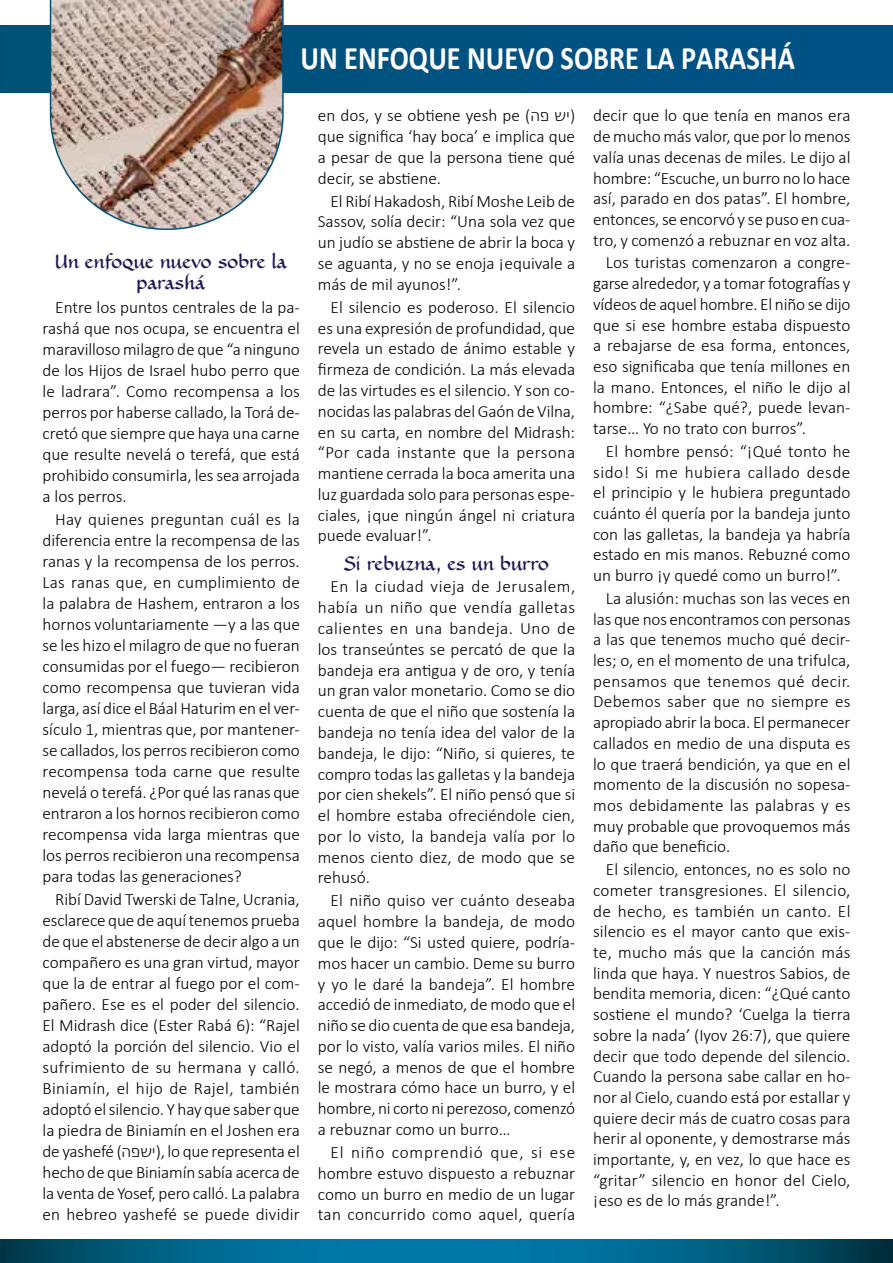
<style>
.page{position:relative;width:893px;height:1263px;background:#fff}
.page>*{position:absolute;margin:0;border:0;box-sizing:border-box;transform-origin:0 0}
.t1{font:700 33px "Calibri";color:#fff;scale:.86 1}
.t2{font:700 18px/21.9px "Demi Tasse";color:#201856;text-align:center}
.t3{font:300 17.25px/20.7px "Calibri";color:#000;text-align:justify}
</style>
<div class="page">
<svg style="left:0;top:1239px;width:893px;height:24px;background:#006286"></svg>
<div style="left:0;top:26px;width:893px;height:66px;background:#005282"></div>
<img style="left:49px;top:0;width:235px;height:230px">
<h1 class="t1" style="left:300px;top:35px;width:577px">UN ENFOQUE NUEVO SOBRE LA PARASHÁ</h1>
<p class="t3" style="left:318px;top:105px;width:259px">en dos, y se obtiene yesh pe ( פה ש (</p>
<p class="t3" style="left:593px;top:105px;width:259px">decir que lo que tenía en manos era de mucho más valor, que por lo menos valía unas decenas de miles. Le dijo al hombre: “Escuche, un burro no lo hace así, parado en dos patas”. El hombre, entonces, se encorvó y se puso en cua&shy;tro, y comenzó a rebuznar en voz alta.</p>
<p class="t3" style="left:593px;top:252px;width:259px;text-indent:13px">Los turistas comenzaron a congre&shy;garse alrededor, y a tomar fotografías y vídeos de aquel hombre. El niño se dijo que si ese hombre estaba dispuesto a rebajarse de esa forma, entonces, eso significaba que tenía millones en la mano. Entonces, el niño le dijo al hombre: “¿Sabe qué?, puede levan&shy;tarse… Yo no trato con burros”.</p>
<p class="t3" style="left:593px;top:441px;width:259px;text-indent:13px">El hombre pensó: “¡Qué tonto he sido! Si me hubiera callado desde el principio y le hubiera preguntado cuánto él quería por la bandeja junto con las galletas, la bandeja ya habría estado en mis manos. Rebuzné como un burro ¡y quedé como un burro!”.</p>
<p class="t3" style="left:593px;top:588px;width:259px;text-indent:13px">La alusión: muchas son las veces en las que nos encontramos con personas a las que tenemos mucho qué decir&shy;les; o, en el momento de una trifulca, pensamos que tenemos qué decir.<br>Debemos saber que no siempre es apropiado abrir la boca. El permanecer callados en medio de una disputa es lo que traerá bendición, ya que en el momento de la discusión no sopesa&shy;mos debidamente las palabras y es muy probable que provoquemos más daño que beneficio.</p>
<p class="t3" style="left:593px;top:859px;width:259px;text-indent:13px">El silencio, entonces, no es solo no cometer transgresiones. El silencio, de hecho, es también un canto. El silencio es el mayor canto que exis&shy;te, mucho más que la canción más linda que haya. Y nuestros Sabios, de bendita memoria, dicen: “¿Qué canto sostiene el mundo? ‘Cuelga la tierra sobre la nada’ (Iyov 26:7), que quiere decir que todo depende del silencio.<br>Cuando la persona sabe callar en ho&shy;nor al Cielo, cuando está por estallar y quiere decir más de cuatro cosas para herir al oponente, y demostrarse más importante, y, en vez, lo que hace es “gritar” silencio en honor del Cielo, ¡eso es de lo más grande!”.</p>
<p class="t3" style="left:318px;top:105px;width:259px;text-align:left;text-indent:248px">י que significa ‘hay boca’ e implica que a pesar de que la persona tiene qué decir, se abstiene.</p>
<p class="t3" style="left:318px;top:190px;width:259px;text-indent:13px">El Ribí Hakadosh, Ribí Moshe Leib de Sassov, solía decir: “Una sola vez que un judío se abstiene de abrir la boca y se aguanta, y no se enoja ¡equivale a más de mil ayunos!”.</p>
<p class="t3" style="left:318px;top:296px;width:259px;text-indent:13px">El silencio es poderoso. El silencio es una expresión de profundidad, que revela un estado de ánimo estable y firmeza de condición. La más elevada de las virtudes es el silencio. Y son co&shy;nocidas las palabras del Gaón de Vilna, en su carta, en nombre del Midrash: “Por cada instante que la persona mantiene cerrada la boca amerita una luz guardada solo para personas espe&shy;ciales, ¡que ningún ángel ni criatura puede evaluar!”.</p>
<p class="t2" style="left:344px;top:552px;width:207px">Si rebuzna, es un burro</p>
<p class="t3" style="left:318px;top:576px;width:259px;text-indent:13px">En la ciudad vieja de Jerusalem, había un niño que vendía galletas calientes en una bandeja. Uno de los transeúntes se percató de que la bandeja era antigua y de oro, y tenía un gran valor monetario. Como se dio cuenta de que el niño que sostenía la bandeja no tenía idea del valor de la bandeja, le dijo: “Niño, si quieres, te compro todas las galletas y la bandeja por cien shekels”. El niño pensó que si el hombre estaba ofreciéndole cien, por lo visto, la bandeja valía por lo menos ciento diez, de modo que se rehusó.</p>
<p class="t3" style="left:318px;top:890px;width:259px;text-indent:13px">El niño quiso ver cuánto deseaba aquel hombre la bandeja, de modo que le dijo: “Si usted quiere, podría&shy;mos hacer un cambio. Deme su burro y yo le daré la bandeja”. El hombre accedió de inmediato, de modo que el niño se dio cuenta de que esa bandeja, por lo visto, valía varios miles. El niño se negó, a menos de que el hombre le mostrara cómo hace un burro, y el hombre, ni corto ni perezoso, comenzó a rebuznar como un burro…</p>
<p class="t3" style="left:318px;top:1142px;width:259px;text-indent:13px">El niño comprendió que, si ese hombre estuvo dispuesto a rebuznar como un burro en medio de un lugar tan concurrido como aquel, quería</p>
<p class="t2" style="left:55px;top:250px;width:233px">Un enfoque nuevo sobre la parashá</p>
<p class="t3" style="left:43px;top:296px;width:259px;text-indent:13px">Entre los puntos centrales de la pa&shy;rashá que nos ocupa, se encuentra el maravilloso milagro de que “a ninguno de los Hijos de Israel hubo perro que le ladrara”. Como recompensa a los perros por haberse callado, la Torá de&shy;cretó que siempre que haya una carne que resulte nevelá o terefá, que está prohibido consumirla, les sea arrojada a los perros.</p>
<p class="t3" style="left:43px;top:508px;width:259px;text-indent:13px">Hay quienes preguntan cuál es la diferencia entre la recompensa de las ranas y la recompensa de los perros.<br>Las ranas que, en cumplimiento de la palabra de Hashem, entraron a los hornos voluntariamente —y a las que se les hizo el milagro de que no fueran consumidas por el fuego— recibieron como recompensa que tuvieran vida larga, así dice el Báal Haturim en el ver&shy;sículo 1, mientras que, por mantener&shy;se callados, los perros recibieron como recompensa toda carne que resulte nevelá o terefá. ¿Por qué las ranas que entraron a los hornos recibieron como recompensa vida larga mientras que los perros recibieron una recompensa para todas las generaciones?</p>
<p class="t3" style="left:43px;top:889px;width:259px;text-indent:13px">Ribí David Twerski de Talne, Ucrania, esclarece que de aquí tenemos prueba de que el abstenerse de decir algo a un compañero es una gran virtud, mayor que la de entrar al fuego por el com&shy;pañero. Ese es el poder del silencio.<br>El Midrash dice (Ester Rabá 6): “Rajel adoptó la porción del silencio. Vio el sufrimiento de su hermana y calló.<br>Biniamín, el hijo de Rajel, también adoptó el silencio. Y hay que saber que la piedra de Biniamín en el Joshen era de yashefé ( שפה י(, lo que representa el hecho de que Biniamín sabía acerca de la venta de Yosef, pero calló. La palabra en hebreo yashefé se puede dividir</p>
</div>
